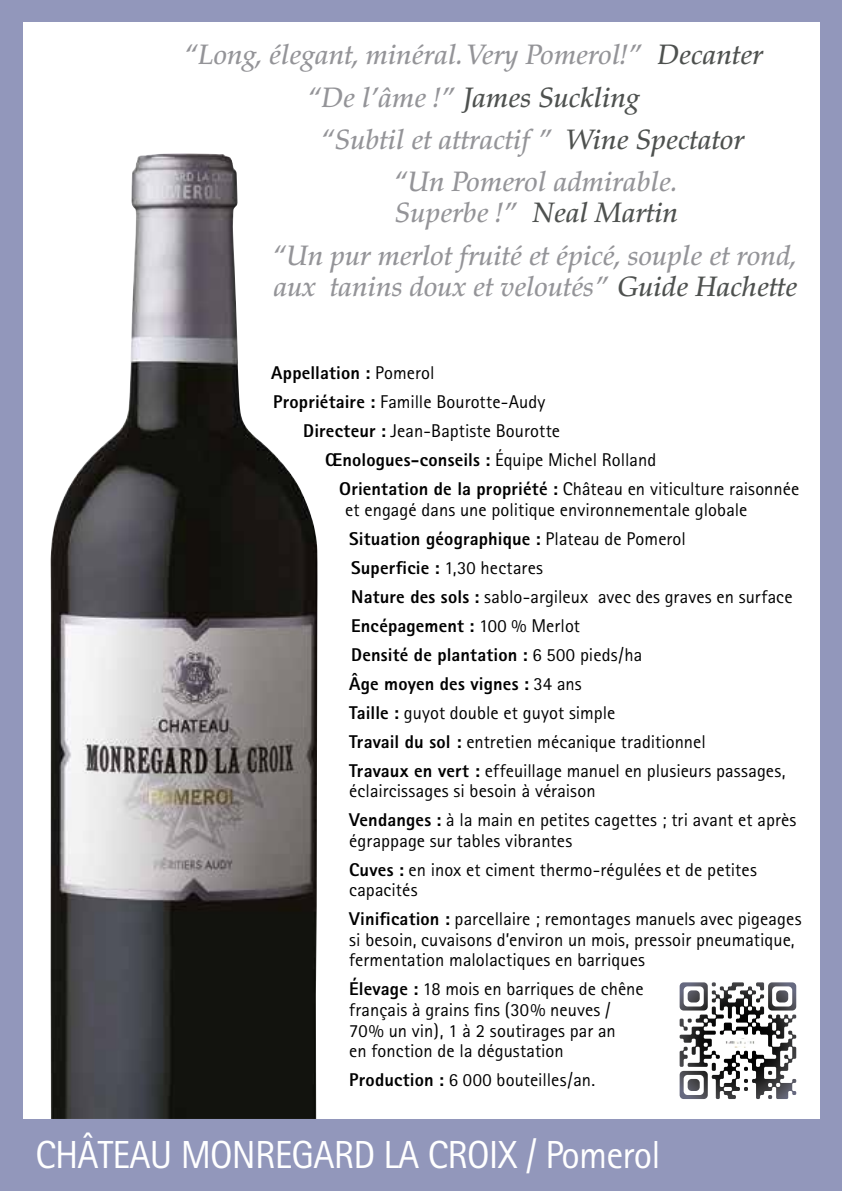
<style>
.page{position:relative;width:842px;height:1191px;background:#9297bb}
.page>*{position:absolute;margin:0;border:0;box-sizing:border-box;transform-origin:0 0}
.t1{font:39.2px "Rotis Sans Serif";letter-spacing:-.02em;color:#fff}
.t2{font:italic 500 28px/42.4px "Palatino LT Std";color:#949498;text-align:center}
.t3{font:italic 500 28px "Palatino LT Std";color:#4e514f}
.t4{font:18.4px/29px "Rotis Sans Serif";letter-spacing:.005em;color:#000}
.t5{font:800 18.4px "Rotis Sans Serif";letter-spacing:.005em;color:#000}
.s1{color:#4e514f}
.s2{color:#949498}
.s3{font-weight:400}
.s4{font-weight:800}
</style>
<div class="page">
<div style="left:23px;top:23px;width:796px;height:1096px;background:#fff"></div>
<img style="left:50px;top:153px;width:267px;height:966px">
<svg style="left:679px;top:982px;width:118px;height:117px"></svg>
<svg style="left:712px;top:982px;width:84px;height:53px"></svg>
<img style="left:720px;top:1037px;width:39px;height:11px">
<h2 class="t2" style="left:184px;top:34px;width:580px">“Long, élegant, minéral. Very Pomerol!” <span class="s1">Decanter</span></h2>
<h2 class="t3" style="left:307px;top:81px;width:333px"><span class="s2">“De l’âme !”</span> James Suckling</h2>
<h2 class="t2" style="left:321px;top:119px;width:425px">“Subtil et attractif ” <span class="s1">Wine Spectator</span></h2>
<h2 class="t2" style="left:394px;top:161px;width:286px">“Un Pomerol admirable.</h2>
<h2 class="t2" style="left:272px;top:192px;width:527px">Superbe !” <span class="s1">Neal Martin<br></span>“Un pur merlot fruité et épicé, souple et rond,</h2>
<h2 class="t2" style="left:273px;top:265px;width:525px">aux tanins doux et veloutés” <span class="s1">Guide Hachette</span></h2>
<p class="t5" style="left:271px;top:361px;width:165px">Appellation : <span class="s3">Pomerol</span></p>
<p class="t4" style="left:273px;top:387px;width:274px"><span class="s4">Propriétaire :</span> Famille Bourotte-Audy</p>
<p class="t4" style="left:303px;top:416px;width:258px"><span class="s4">Directeur :</span> Jean-Baptiste Bourotte</p>
<p class="t5" style="left:325px;top:448px;width:333px">Œnologues-conseils : <span class="s3">Équipe Michel Rolland</span></p>
<p class="t4" style="left:339px;top:474px;width:462px"><span class="s4">Orientation de la propriété :</span> Château en viticulture raisonnée</p>
<p class="t4" style="left:345px;top:495px;width:449px">et engagé dans une politique environnementale globale <span class="s4">Situation géographique :</span> Plateau de Pomerol<br><span class="s4">Superficie :</span> 1,30 hectares<br><span class="s4">Nature des sols :</span> sablo-argileux avec des graves en surface <span class="s4">Encépagement :</span> 100 % Merlot<br><span class="s4">Densité de plantation :</span> 6 500 pieds/ha<br><span class="s4">Âge moyen des vignes :</span> 34 ans<br><span class="s4">Taille :</span> guyot double et guyot simple<br><span class="s4">Travail du sol :</span> entretien mécanique traditionnel<br><span class="s4">Travaux en vert :</span> effeuillage manuel en plusieurs passages,</p>
<p class="t4" style="left:349px;top:776px;width:449px">éclaircissages si besoin à véraison<br><span class="s4">Vendanges :</span> à la main en petites cagettes ; tri avant et après</p>
<p class="t4" style="left:349px;top:826px;width:409px">égrappage sur tables vibrantes<br><span class="s4">Cuves :</span> en inox et ciment thermo-régulées et de petites</p>
<p class="t4" style="left:349px;top:875px;width:454px">capacités<br><span class="s4">Vinification :</span> parcellaire ; remontages manuels avec pigeages</p>
<p class="t4" style="left:349px;top:929px;width:447px;line-height:20.4px">si besoin, cuvaisons d’environ un mois, pressoir pneumatique, fermentation malolactiques en barriques</p>
<p class="t4" style="left:349px;top:979px;width:296px;line-height:20.4px"><span class="s4">Élevage :</span> 18 mois en barriques de chêne français à grains fins (30% neuves / 70% un vin), 1 à 2 soutirages par an<br>en fonction de la dégustation</p>
<p class="t4" style="left:349px;top:1065px;width:247px"><span class="s4">Production :</span> 6 000 bouteilles/an.</p>
<h1 class="t1" style="left:35px;top:1132px;width:627px">CHÂTEAU MONREGARD LA CROIX / Pomerol</h1>
</div>
